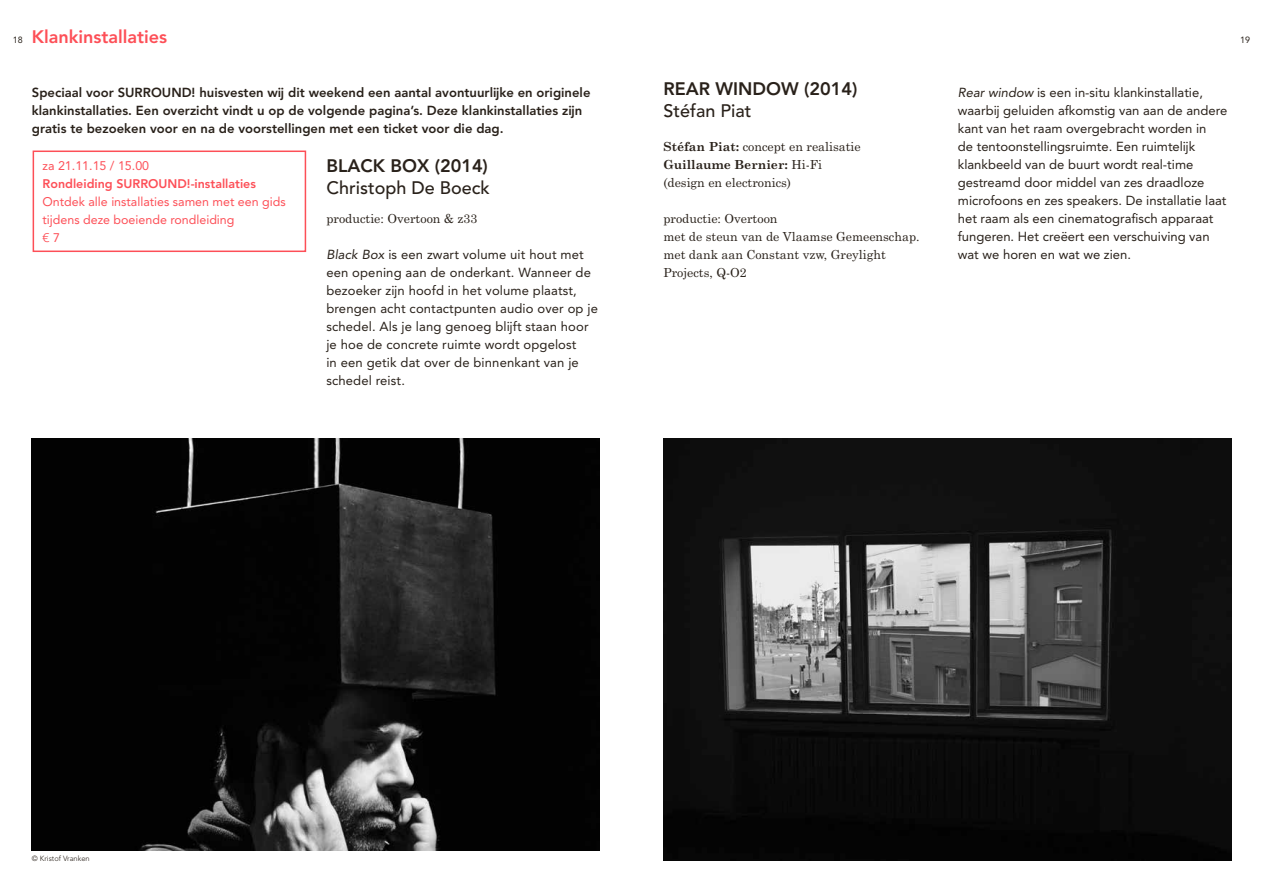
<style>
.page{position:relative;width:1263px;height:893px;background:#fff}
.page>*{position:absolute;margin:0;border:0;box-sizing:border-box;transform-origin:0 0}
.t1{font:800 18px "Avenir LT Pro";color:#29211a}
.t2{font:500 18px "Avenir LT Pro";color:#29211a}
.t3{font:800 18px "Avenir LT Pro";color:#fd4f57}
.t4{font:13.05px/18px "Avenir LT Pro";color:#29211a}
.t5{font:800 13.05px/18px "Avenir LT Pro";color:#29211a}
.t6{font:12.45px/18px "Century Schoolbook Pro";color:#29211a}
.t7{font:12.45px/18px "Avenir LT Pro";color:#fd4f57}
.t8{font:800 12.45px "Avenir LT Pro";color:#fd4f57}
.t9{font:9px "Avenir LT Pro";color:#29211a}
.t10{font:300 7.5px "Avenir LT Pro";color:#29211a}
.s1{font-weight:700}
.s2{font-style:italic}
</style>
<div class="page">
<img style="left:663px;top:439px;width:568px;height:422px">
<img style="left:32px;top:439px;width:568px;height:412px">
<div style="left:33px;top:151px;width:273px;height:101px;border:2px solid #fd4f57"></div>
<h1 class="t3" style="left:32px;top:26px;width:137px">Klankinstallaties</h1>
<p class="t9" style="left:13px;top:34px;width:12px">18</p>
<p class="t9" style="left:1240px;top:34px;width:12px">19</p>
<h1 class="t1" style="left:663px;top:78px;width:195px">REAR WINDOW (2014)</h1>
<h1 class="t2" style="left:663px;top:100px;width:90px">Stéfan Piat</h1>
<p class="t6" style="left:663px;top:137px;width:199px"><span class="s1">Stéfan Piat:</span> concept en realisatie<br><span class="s1">Guillaume Bernier:</span> Hi-Fi (design en electronics)</p>
<p class="t6" style="left:663px;top:209px;width:258px">productie: Overtoon<br>met de steun van de Vlaamse Gemeenschap. met dank aan Constant vzw, Greylight<br>Projects, Q-O2</p>
<p class="t5" style="left:32px;top:83px;width:560px">Speciaal voor SURROUND! huisvesten wij dit weekend een aantal avontuurlijke en originele klankinstallaties. Een overzicht vindt u op de volgende pagina’s. Deze klankinstallaties zijn gratis te bezoeken voor en na de voorstellingen met een ticket voor die dag.</p>
<h1 class="t1" style="left:326px;top:155px;width:163px">BLACK BOX (2014)</h1>
<h1 class="t2" style="left:326px;top:177px;width:165px">Christoph De Boeck</h1>
<p class="t6" style="left:326px;top:209px;width:153px">productie: Overtoon &amp; z33</p>
<p class="t4" style="left:326px;top:245px;width:273px"><span class="s2">Black Box</span> is een zwart volume uit hout met een opening aan de onderkant. Wanneer de bezoeker zijn hoofd in het volume plaatst, brengen acht contactpunten audio over op je schedel. Als je lang genoeg blijft staan hoor je hoe de concrete ruimte wordt opgelost<br>in een getik dat over de binnenkant van je schedel reist.</p>
<p class="t4" style="left:958px;top:83px;width:271px"><span class="s2">Rear window</span> is een in-situ klankinstallatie, waarbij geluiden afkomstig van aan de andere kant van het raam overgebracht worden in<br>de tentoonstellingsruimte. Een ruimtelijk klankbeeld van de buurt wordt real-time gestreamd door middel van zes draadloze microfoons en zes speakers. De installatie laat het raam als een cinematografisch apparaat fungeren. Het creëert een verschuiving van wat we horen en wat we zien.</p>
<p class="t7" style="left:43px;top:157px;width:108px">za 21.11.15 / 15.00</p>
<p class="t8" style="left:43px;top:176px;width:215px">Rondleiding SURROUND!-installaties</p>
<p class="t7" style="left:43px;top:193px;width:245px">Ontdek alle installaties samen met een gids tijdens deze boeiende rondleiding<br>€ 7</p>
<p class="t10" style="left:32px;top:854px;width:59px">© Kristof Vranken</p>
</div>
